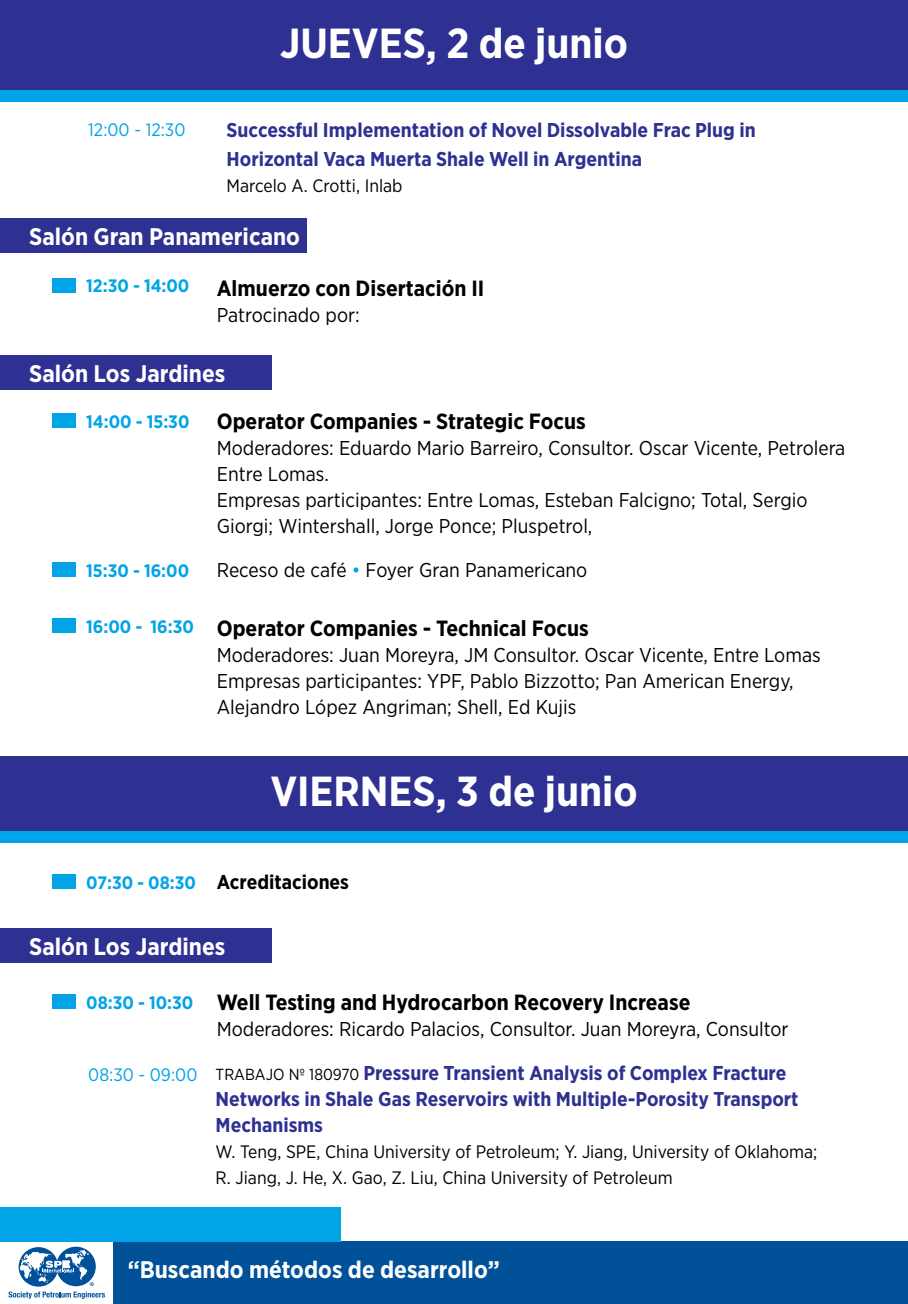
<style>
.page{position:relative;width:908px;height:1304px;background:#fff}
.page>*{position:absolute;margin:0;border:0;box-sizing:border-box;transform-origin:0 0}
.t1{font:700 42px "Gotham Narrow";color:#fff}
.t2{font:700 24px "Gotham Narrow";color:#fff}
.t3{font:700 22px "Gotham Narrow";color:#000}
.t4{font:20px/26px "Gotham Narrow";color:#000}
.t5{font:700 20px/26px "Gotham Narrow";color:#2e3092}
.t6{font:700 20px "Gotham Narrow";color:#000}
.t7{font:18px/26px "Gotham Narrow";color:#000}
.t8{font:700 18px "Gotham Narrow";color:#00a4e7}
.t9{font:18px "Gotham Narrow";color:#00a4e7}
.s1{font-size:18px;color:#00a4e7}
.s2{color:#00a4e7}
.s3{font-weight:400;font-size:16px;color:#000}
</style>
<div class="page">
<div style="left:113px;top:1242px;width:794px;height:62px;background:#005198"></div>
<div style="left:0;top:1208px;width:340px;height:34px;background:#00a4e7"></div>
<svg style="left:19px;top:1247px;width:39px;height:40px"></svg>
<div style="left:56px;top:1247px;width:40px;height:39px;background:#005199;border-radius:50%"></div>
<svg style="left:9px;top:1249px;width:96px;height:50px"></svg>
<div style="left:0;top:0;width:907px;height:101px;background:#2e3092"></div>
<div style="left:0;top:91px;width:907px;height:11px;background:#00a4e7"></div>
<div style="left:52px;top:414px;width:24px;height:14px;background:#00a4e7"></div>
<div style="left:52px;top:619px;width:24px;height:14px;background:#00a4e7"></div>
<div style="left:0;top:356px;width:272px;height:34px;background:#2e3092"></div>
<div style="left:52px;top:563px;width:24px;height:14px;background:#00a4e7"></div>
<div style="left:52px;top:278px;width:24px;height:14px;background:#00a4e7"></div>
<div style="left:0;top:218px;width:306px;height:34px;background:#2e3092"></div>
<div style="left:0;top:756px;width:907px;height:86px;background:#2e3092"></div>
<div style="left:0;top:831px;width:907px;height:12px;background:#00a4e7"></div>
<div style="left:52px;top:875px;width:24px;height:14px;background:#00a4e7"></div>
<div style="left:52px;top:994px;width:24px;height:15px;background:#00a4e7"></div>
<div style="left:0;top:928px;width:272px;height:34px;background:#2e3092"></div>
<p class="t9" style="left:88px;top:118px;width:99px">12:00 - 12:30</p>
<h1 class="t1" style="left:280px;top:16px;width:349px">JUEVES, 2 de junio</h1>
<p class="t5" style="left:226px;top:116px;width:530px;line-height:28.8px">Successful Implementation of Novel Dissolvable Frac Plug in<br>Horizontal Vaca Muerta Shale Well in Argentina</p>
<p class="t7" style="left:226px;top:172px;width:177px">Marcelo A. Crotti, Inlab</p>
<p class="t2" style="left:29px;top:221px;width:272px">Salón Gran Panamericano</p>
<p class="t3" style="left:86px;top:274px;width:399px"><span class="s1">12:30 - 14:00</span> Almuerzo con Disertación II</p>
<p class="t4" style="left:217px;top:301px;width:144px">Patrocinado por:</p>
<p class="t2" style="left:29px;top:359px;width:198px">Salón Los Jardines</p>
<p class="t8" style="left:86px;top:410px;width:105px">14:00 - 15:30</p>
<p class="t3" style="left:217px;top:408px;width:370px">Operator Companies - Strategic Focus</p>
<p class="t4" style="left:217px;top:435px;width:629px">Moderadores: Eduardo Mario Barreiro, Consultor. Oscar Vicente, Petrolera Entre Lomas.<br>Empresas participantes: Entre Lomas, Esteban Falcigno; Total, Sergio Giorgi; Wintershall, Jorge Ponce; Pluspetrol,</p>
<p class="t8" style="left:86px;top:559px;width:104px">15:30 - 16:00</p>
<p class="t4" style="left:217px;top:556px;width:372px">Receso de café <span class="s2">•</span> Foyer Gran Panamericano</p>
<p class="t8" style="left:86px;top:615px;width:109px">16:00 - 16:30</p>
<p class="t3" style="left:217px;top:614px;width:373px">Operator Companies - Technical Focus</p>
<p class="t4" style="left:217px;top:642px;width:605px">Moderadores: Juan Moreyra, JM Consultor. Oscar Vicente, Entre Lomas<br>Empresas participantes: YPF, Pablo Bizzotto; Pan American Energy,<br>Alejandro López Angriman; Shell, Ed Kujis</p>
<h1 class="t1" style="left:270px;top:764px;width:368px">VIERNES, 3 de junio</h1>
<p class="t8" style="left:86px;top:871px;width:111px">07:30 - 08:30</p>
<p class="t6" style="left:217px;top:869px;width:134px">Acreditaciones</p>
<p class="t2" style="left:29px;top:931px;width:198px">Salón Los Jardines</p>
<p class="t8" style="left:86px;top:991px;width:109px">08:30 - 10:30</p>
<p class="t9" style="left:88px;top:1063px;width:111px">08:30 - 09:00</p>
<p class="t3" style="left:217px;top:988px;width:475px">Well Testing and Hydrocarbon Recovery Increase</p>
<p class="t4" style="left:217px;top:1016px;width:573px">Moderadores: Ricardo Palacios, Consultor. Juan Moreyra, Consultor</p>
<p class="t5" style="left:215px;top:1060px;width:584px"><span class="s3">TRABAJO Nº 180970</span> Pressure Transient Analysis of Complex Fracture<br>Networks in Shale Gas Reservoirs with Multiple-Porosity Transport<br>Mechanisms</p>
<p class="t7" style="left:215px;top:1139px;width:603px">W. Teng, SPE, China University of Petroleum; Y. Jiang, University of Oklahoma;<br>R. Jiang, J. He, X. Gao, Z. Liu, China University of Petroleum</p>
<p class="t2" style="left:128px;top:1254px;width:373px">“Buscando métodos de desarrollo”</p>
</div>
